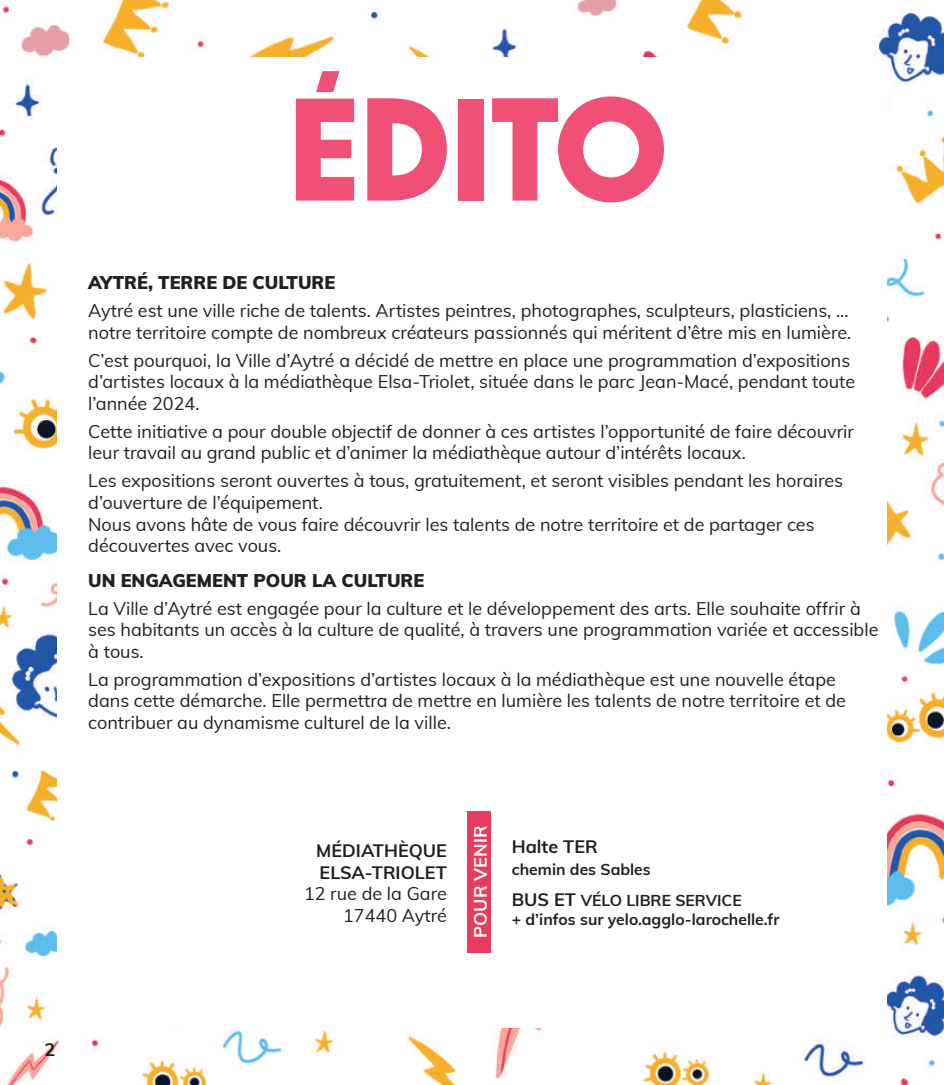
<style>
.page{position:relative;width:944px;height:1085px;background:#fff}
.page>*{position:absolute;margin:0;border:0;box-sizing:border-box;transform-origin:0 0}
.t1{font:700 123.98px "Dazzle Unicase";color:#f05075}
.t2{font:18px/21.6px "Muli";color:#231f20}
.t3{font:900 18px "Muli";color:#231f20}
.t4{font:700 18px/21.6px "Muli";color:#231f20}
.t5{font:700 18px "Muli";color:#fff}
.t6{font:700 15.75px/31.3px "Muli";color:#231f20}
.s1{font-size:18px}
</style>
<div class="page">
<img style="left:0;top:0;width:944px;height:1084px">
<div style="left:57px;top:57px;width:830px;height:970px;background:#fff"></div>
<div style="left:468px;top:810px;width:23px;height:142px;background:#e73b60"></div>
<h1 class="t1" style="left:288px;top:53px;width:381px">ÉDITO</h1>
<p class="t3" style="left:88px;top:269px;width:249px">AYTRÉ, TERRE DE CULTURE</p>
<p class="t2" style="left:88px;top:299px;width:765px">Aytré est une ville riche de talents. Artistes peintres, photographes, sculpteurs, plasticiens, ... notre territoire compte de nombreux créateurs passionnés qui méritent d’être mis en lumière.</p>
<p class="t2" style="left:88px;top:348px;width:768px">C’est pourquoi, la Ville d’Aytré a décidé de mettre en place une programmation d’expositions d’artistes locaux à la médiathèque Elsa-Triolet, située dans le parc Jean-Macé, pendant toute l’année 2024.</p>
<p class="t2" style="left:88px;top:419px;width:767px">Cette initiative a pour double objectif de donner à ces artistes l’opportunité de faire découvrir leur travail au grand public et d’animer la médiathèque autour d’intérêts locaux.</p>
<p class="t2" style="left:88px;top:469px;width:756px">Les expositions seront ouvertes à tous, gratuitement, et seront visibles pendant les horaires d’ouverture de l’équipement.<br>Nous avons hâte de vous faire découvrir les talents de notre territoire et de partager ces découvertes avec vous.</p>
<p class="t3" style="left:88px;top:566px;width:338px">UN ENGAGEMENT POUR LA CULTURE</p>
<p class="t2" style="left:88px;top:596px;width:792px">La Ville d’Aytré est engagée pour la culture et le développement des arts. Elle souhaite offrir à ses habitants un accès à la culture de qualité, à travers une programmation variée et accessible à tous.</p>
<p class="t2" style="left:88px;top:667px;width:759px">La programmation d’expositions d’artistes locaux à la médiathèque est une nouvelle étape dans cette démarche. Elle permettra de mettre en lumière les talents de notre territoire et de contribuer au dynamisme culturel de la ville.</p>
<p class="t4" style="left:316px;top:838px;width:132px">MÉDIATHÈQUE<br>ELSA-TRIOLET</p>
<p class="t2" style="left:304px;top:881px;width:144px;text-align:right">12 rue de la Gare<br>17440 Aytré</p>
<p class="t5" style="left:467px;top:937px;width:113px;rotate:-90deg">POUR VENIR</p>
<p class="t4" style="left:512px;top:835px;width:87px">Halte TER</p>
<p class="t6" style="left:512px;top:852px;width:231px">chemin des Sables<br><span class="s1">BUS ET</span> VÉLO LIBRE SERVICE</p>
<p class="t6" style="left:512px;top:902px;width:269px">+ d’infos sur yelo.agglo-larochelle.fr</p>
<p class="t4" style="left:45px;top:1037px;width:12px">2</p>
</div>
